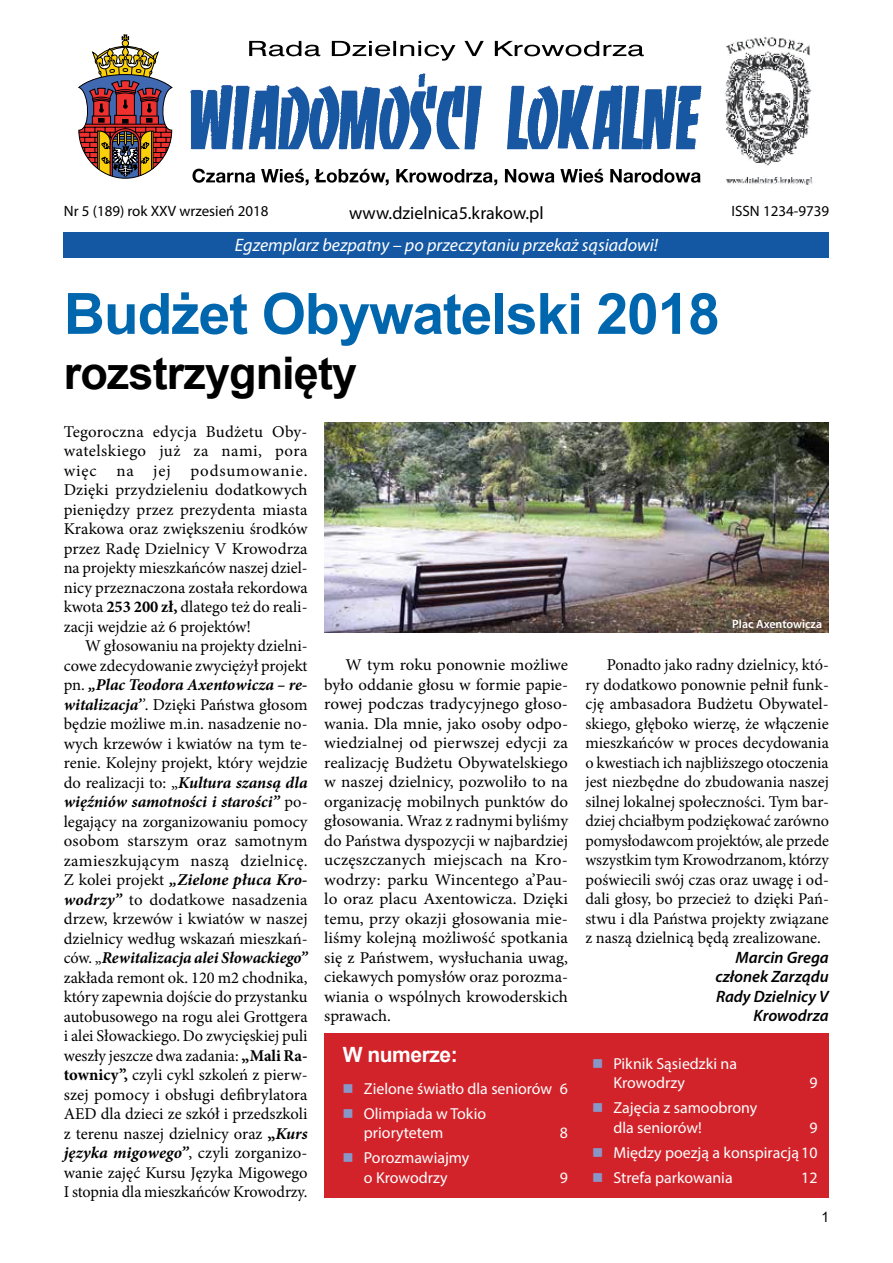
<style>
.page{position:relative;width:893px;height:1263px;background:#fff}
.page>*{position:absolute;margin:0;border:0;box-sizing:border-box;transform-origin:0 0}
.t1{font:700 57px "Arial";letter-spacing:-.02em;color:#0067af}
.t2{font:700 45px "Arial";letter-spacing:-.02em;color:#000}
.t3{font:700 21px "Arial";letter-spacing:-.02em;color:#fff}
.t4{font:italic 18px "Myriad Pro";color:#fff}
.t5{font:18px "Myriad Pro";color:#000}
.t6{font:16.5px/19.5px "Minion Pro";letter-spacing:-.005em;color:#000;text-align:justify}
.t7{font:italic 600 16.5px/19.5px "Myriad Pro";color:#000;text-align:right}
.t8{font:15.9px/25px "Myriad Pro";color:#fff}
.t9{font:15px "Myriad Pro";color:#000}
.t10{font:14.4px "Arial";color:#000;scale:.95 1}
.t11{font:600 12px "Myriad Pro";color:#fff}
.s1{font-weight:700}
.s2{font-weight:700;font-style:italic}
.s3{font-style:italic}
</style>
<div class="page">
<div style="left:64px;top:232px;width:765px;height:25px;background:#1458a3"></div>
<img style="left:725px;top:37px;width:88px;height:148px">
<svg style="left:78px;top:35px;width:94px;height:144px"></svg>
<img style="left:190px;top:73px;width:512px;height:77px">
<svg style="left:249px;top:41px;width:395px;height:20px"></svg>
<svg style="left:192px;top:169px;width:63px;height:14px"></svg>
<svg style="left:261px;top:169px;width:48px;height:16px"></svg>
<svg style="left:315px;top:169px;width:74px;height:16px"></svg>
<svg style="left:396px;top:169px;width:101px;height:16px"></svg>
<svg style="left:505px;top:169px;width:49px;height:14px"></svg>
<svg style="left:560px;top:169px;width:43px;height:14px"></svg>
<svg style="left:610px;top:169px;width:90px;height:14px"></svg>
<svg style="left:507px;top:86px;width:194px;height:63px"></svg>
<svg style="left:192px;top:74px;width:290px;height:75px"></svg>
<div style="left:324px;top:1033px;width:505px;height:164px;background:#d2232a"></div>
<img style="left:324px;top:423px;width:505px;height:209px">
<p class="t9" style="left:64px;top:202px;width:206px">Nr 5 (189) rok XXV wrzesień 2018</p>
<p class="t5" style="left:349px;top:202px;width:196px">www.dzielnica5.krakow.pl</p>
<p class="t9" style="left:732px;top:202px;width:99px">ISSN 1234-9739</p>
<p class="t4" style="left:235px;top:234px;width:425px">Egzemplarz bezpatny – po przeczytaniu przekaż sąsiadowi!</p>
<h1 class="t1" style="left:64px;top:274px;width:658px">Budżet Obywatelski 2018</h1>
<h2 class="t2" style="left:64px;top:342px;width:295px">rozstrzygnięty</h2>
<p class="t6" style="left:64px;top:422px;width:245px">Tegoroczna edycja Budżetu Oby&shy;watelskiego już za nami, pora więc na jej podsumowanie.<br>Dzięki przydzieleniu dodatkowych pieniędzy przez prezydenta miasta Krakowa oraz zwiększeniu środków przez Radę Dzielnicy V Krowodrza na projekty mieszkańców naszej dziel&shy;nicy przeznaczona została rekordowa kwota <span class="s1">253 200 zł,</span> dlatego też do reali&shy;zacji wejdzie aż 6 projektów!</p>
<p class="t6" style="left:64px;top:636px;width:245px;text-indent:21px">W głosowaniu na projekty dzielni&shy;cowe zdecydowanie zwyciężył projekt pn. <span class="s2">„Plac Teodora Axentowicza – re&shy;witalizacja’</span><span class="s3">’</span>. Dzięki Państwa głosom będzie możliwe m.in. nasadzenie no&shy;wych krzewów i kwiatów na tym te&shy;renie. Kolejny projekt, który wejdzie do realizacji to: „<span class="s2">Kultura szansą dla więźniów samotności i starości”</span> po&shy;legający na zorganizowaniu pomocy osobom starszym oraz samotnym zamieszkującym naszą dzielnicę.<br>Z kolei projekt <span class="s2">„Zielone płuca Kro&shy;wodrzy”</span> to dodatkowe nasadzenia drzew, krzewów i kwiatów w naszej dzielnicy według wskazań mieszkań&shy;ców. „<span class="s2">Rewitalizacja alei Słowackiego” </span>zakłada remont ok. 120 m2 chodnika, który zapewnia dojście do przystanku autobusowego na rogu alei Grottgera i alei Słowackiego. Do zwycięskiej puli weszły jeszcze dwa zadania: <span class="s1">„Mali Ra&shy;townicy”,</span> czyli cykl szkoleń z pierw&shy;szej pomocy i obsługi defibrylatora AED dla dzieci ze szkół i przedszkoli z terenu naszej dzielnicy oraz <span class="s1">„</span><span class="s2">Kurs języka migowego”</span>, czyli zorganizo&shy;wanie zajęć Kursu Języka Migowego I stopnia dla mieszkańców Krowodrzy.</p>
<p class="t11" style="left:732px;top:616px;width:91px">Plac Axentowicza</p>
<p class="t6" style="left:324px;top:655px;width:245px;text-indent:21px">W tym roku ponownie możliwe było oddanie głosu w formie papie&shy;rowej podczas tradycyjnego głoso&shy;wania. Dla mnie, jako osoby odpo&shy;wiedzialnej od pierwszej edycji za realizację Budżetu Obywatelskiego w naszej dzielnicy, pozwoliło to na organizację mobilnych punktów do głosowania. Wraz z radnymi byliśmy do Państwa dyspozycji w najbardziej uczęszczanych miejscach na Kro&shy;wodrzy: parku Wincentego a’Pau&shy;lo oraz placu Axentowicza. Dzięki temu, przy okazji głosowania mie&shy;liśmy kolejną możliwość spotkania się z Państwem, wysłuchania uwag, ciekawych pomysłów oraz porozma&shy;wiania o wspólnych krowoderskich sprawach.</p>
<p class="t6" style="left:585px;top:655px;width:245px;text-indent:21px">Ponadto jako radny dzielnicy, któ&shy;ry dodatkowo ponownie pełnił funk&shy;cję ambasadora Budżetu Obywatel&shy;skiego, głęboko wierzę, że włączenie mieszkańców w proces decydowania o kwestiach ich najbliższego otoczenia jest niezbędne do zbudowania naszej silnej lokalnej społeczności. Tym bar&shy;dziej chciałbym podziękować zarówno pomysłodawcom projektów, ale przede wszystkim tym Krowodrzanom, którzy poświecili swój czas oraz uwagę i od&shy;dali głosy, bo przecież to dzięki Pań&shy;stwu i dla Państwa projekty związane z naszą dzielnicą będą zrealizowane.</p>
<p class="t7" style="left:716px;top:947px;width:115px">Marcin Grega członek Zarządu<br>Rady Dzielnicy V<br>Krowodrza</p>
<p class="t3" style="left:343px;top:1040px;width:117px">W numerze:</p>
<p class="t8" style="left:364px;top:1075px;width:206px">Zielone światło dla seniorów 6<br>Olimpiada w Tokio</p>
<p class="t8" style="left:364px;top:1120px;width:81px">priorytetem</p>
<p class="t8" style="left:560px;top:1120px;width:10px">8</p>
<p class="t8" style="left:364px;top:1148px;width:107px;line-height:19.5px">Porozmawiajmy o Krowodrzy</p>
<p class="t8" style="left:560px;top:1164px;width:10px">9</p>
<p class="t8" style="left:613px;top:1053px;width:125px;line-height:19.5px">Piknik Sąsiedzki na<br>Krowodrzy</p>
<p class="t8" style="left:809px;top:1070px;width:10px">9</p>
<p class="t8" style="left:613px;top:1098px;width:145px;line-height:19.5px">Zajęcia z samoobrony dla seniorów!</p>
<p class="t8" style="left:613px;top:1114px;width:206px;text-align:justify;text-indent:196px">9<br>Między poezją a konspiracją 10<br>Strefa parkowania</p>
<p class="t8" style="left:801px;top:1164px;width:18px">12</p>
<p class="t10" style="left:822px;top:1207px;width:10px">1</p>
</div>
